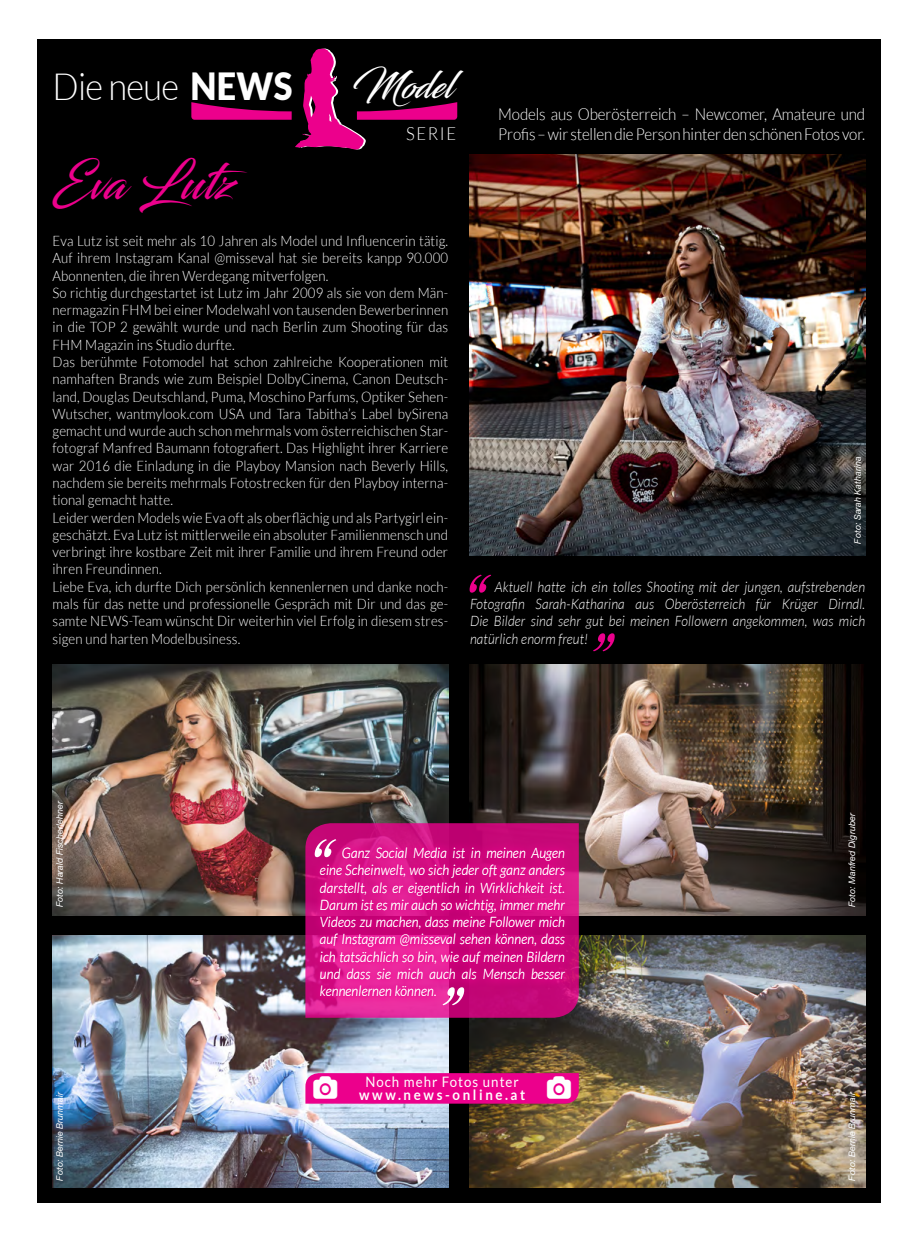
<style>
.page{position:relative;width:913px;height:1235px;background:#fff}
.page>*{position:absolute;margin:0;border:0;box-sizing:border-box;transform-origin:0 0}
.t1{font:49.5px "Blacksword";letter-spacing:.01em;color:#ec008c;scale:.92 1}
.t2{font:300 37.5px "Lato";color:#fff;scale:.92 1}
.t3{font:37.5px "Blacksword";letter-spacing:.005em;color:#fff;scale:.92 1}
.t4{font:300 18px "Lato";letter-spacing:.1em;color:#fff;scale:.92 1}
.t5{font:300 16.5px/19.5px "Lato";letter-spacing:-.01em;color:#fff;scale:.92 1}
.t6{font:300 14.4px/17.2px "Lato";letter-spacing:.01em;color:#fff;scale:.92 1}
.t7{font:italic 300 14.4px/17.2px "Lato";letter-spacing:.01em;color:#fff;text-align:justify;scale:.92 1}
.t8{font:700 14.4px "Lato";letter-spacing:.2em;color:#fff;scale:.92 1}
.t9{font:14.4px "Lato";letter-spacing:.075em;color:#fff;scale:.92 1}
.t10{font:italic 9px "Helvetica Neue LT Std";letter-spacing:-.005em;color:#fff}
.s1{font-weight:900}
</style>
<div class="page">
<div style="left:37px;top:40px;width:843px;height:1163px;background:#000"></div>
<img style="left:469px;top:154px;width:396px;height:402px">
<img style="left:469px;top:935px;width:396px;height:252px">
<img style="left:53px;top:935px;width:395px;height:252px">
<img style="left:469px;top:665px;width:396px;height:251px">
<img style="left:53px;top:665px;width:395px;height:251px">
<svg style="left:593px;top:633px;width:21px;height:18px"></svg>
<svg style="left:469px;top:575px;width:22px;height:18px"></svg>
<svg style="left:305px;top:823px;width:273px;height:195px;background:#c5107c"></svg>
<svg style="left:311px;top:838px;width:263px;height:168px;background:#d60d84"></svg>
<svg style="left:442px;top:987px;width:22px;height:18px"></svg>
<svg style="left:314px;top:839px;width:22px;height:18px"></svg>
<svg style="left:191px;top:49px;width:266px;height:101px"></svg>
<div style="left:305px;top:1073px;width:273px;height:30px;background:#ec008c"></div>
<h2 class="t2" style="left:53px;top:66px;width:262px">Die neue <span class="s1">NEWS</span></h2>
<h2 class="t3" style="left:352px;top:63px;width:111px">Model</h2>
<p class="t4" style="left:406px;top:124px;width:56px">serie</p>
<p class="t5" style="left:498px;top:105px;width:400px">Models aus Oberösterreich – Newcomer, Amateure und<br>Profis – wir stellen die Person hinter den schönen Fotos vor.</p>
<h1 class="t1" style="left:53px;top:153px;width:213px">Eva Lutz</h1>
<p class="t6" style="left:53px;top:232px;width:431px">Eva Lutz ist seit mehr als 10 Jahren als Model und Influencerin tätig.<br>Auf ihrem Instagram Kanal @misseval hat sie bereits kanpp 90.000<br>Abonnenten, die ihren Werdegang mitverfolgen.<br>So richtig durchgestartet ist Lutz im Jahr 2009 als sie von dem Män&shy;nermagazin FHM bei einer Modelwahl von tausenden Bewerberinnen in die TOP 2 gewählt wurde und nach Berlin zum Shooting für das FHM Magazin ins Studio durfte.<br>Das berühmte Fotomodel hat schon zahlreiche Kooperationen mit namhaften Brands wie zum Beispiel DolbyCinema, Canon Deutsch&shy;land, Douglas Deutschland, Puma, Moschino Parfums, Optiker Sehen-Wutscher, wantmylook.com USA und Tara Tabitha’s Label bySirena gemacht und wurde auch schon mehrmals vom österreichischen Star&shy;fotograf Manfred Baumann fotografiert. Das Highlight ihrer Karriere war 2016 die Einladung in die Playboy Mansion nach Beverly Hills, nachdem sie bereits mehrmals Fotostrecken für den Playboy interna&shy;tional gemacht hatte.<br>Leider werden Models wie Eva oft als oberflächig und als Partygirl ein&shy;geschätzt. Eva Lutz ist mittlerweile ein absoluter Familienmensch und verbringt ihre kostbare Zeit mit ihrer Familie und ihrem Freund oder ihren Freundinnen.<br>Liebe Eva, ich durfte Dich persönlich kennenlernen und danke noch&shy;mals für das nette und professionelle Gespräch mit Dir und das ge&shy;samte NEWS-Team wünscht Dir weiterhin viel Erfolg in diesem stres&shy;sigen und harten Modelbusiness.</p>
<p class="t10" style="left:851px;top:544px;width:88px;rotate:-90deg">Foto: Sarah Katharina</p>
<p class="t7" style="left:470px;top:578px;width:431px;text-indent:25px">Aktuell hatte ich ein tolles Shooting mit der jungen, aufstrebenden Fotografin Sarah-Katharina aus Oberösterreich für Krüger Dirndl.<br>Die Bilder sind sehr gut bei meinen Followern angekommen, was mich natürlich enorm freut!</p>
<p class="t10" style="left:54px;top:907px;width:108px;rotate:-90deg">Foto: Harald Fischerlehner</p>
<p class="t7" style="left:320px;top:845px;width:268px;text-indent:22px">Ganz Social Media ist in meinen Augen eine Scheinwelt, wo sich jeder oft ganz anders darstellt, als er eigentlich in Wirklichkeit ist.<br>Darum ist es mir auch so wichtig, immer mehr Videos zu machen, dass meine Follower mich auf Instagram @misseval sehen können, dass ich tatsächlich so bin, wie auf meinen Bildern und dass sie mich auch als Mensch besser kennenlernen können.</p>
<p class="t9" style="left:365px;top:1073px;width:168px">Noch mehr Fotos unter</p>
<p class="t10" style="left:846px;top:907px;width:96px;rotate:-90deg">Foto: Manfred Digruber</p>
<p class="t8" style="left:359px;top:1086px;width:182px">www.news-online.at</p>
<p class="t10" style="left:54px;top:1180px;width:90px;rotate:-90deg">Foto: Bernie Brunmair</p>
<p class="t10" style="left:846px;top:1180px;width:90px;rotate:-90deg">Foto: Bernie Brunmair</p>
</div>
